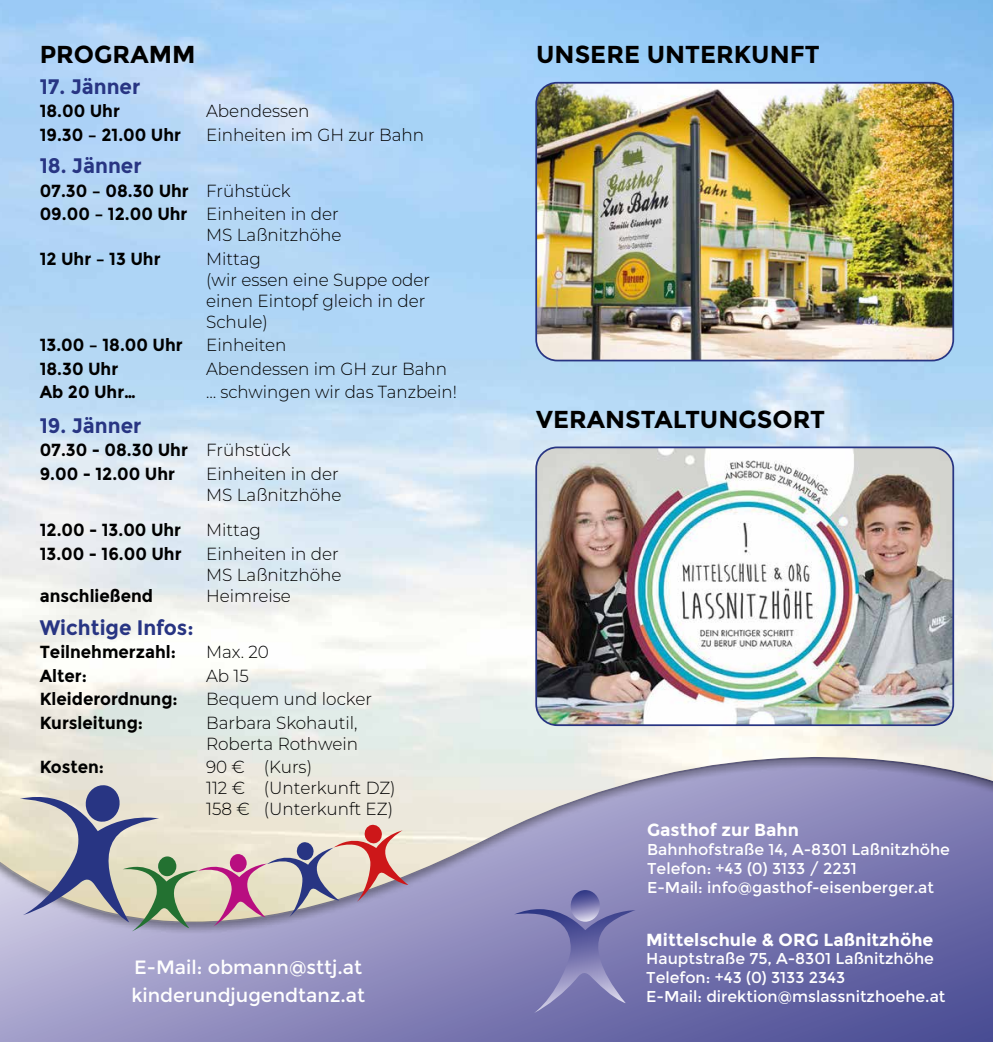
<style>
.page{position:relative;width:993px;height:1042px;background:#fff}
.page>*{position:absolute;margin:0;border:0;box-sizing:border-box;transform-origin:0 0}
.t1{font:700 24.5px "Montserrat";color:#000}
.t2{font:700 21px "Montserrat";color:#283583;scale:.96 1}
.t3{font:19.25px/28.3px "Montserrat";color:#fff}
.t4{font:300 17.5px/21px "Montserrat";color:#000;scale:.96 1}
.t5{font:700 17.5px/23.4px "Montserrat";color:#000;scale:.96 1}
.t6{font:700 17.5px "Montserrat";color:#fff}
.t7{font:300 17.5px "Montserrat";color:#000;scale:.95 1}
.t8{font:15.75px/18.9px "Montserrat";color:#fff}
.s1{font-weight:300}
</style>
<div class="page">
<img style="left:0;top:0;width:992px;height:754px">
<div style="left:0;top:754px;width:992px;height:288px;background:#000;opacity:.75"></div>
<svg style="left:514px;top:890px;width:121px;height:123px;background:#7e7cb3"></svg>
<svg style="left:20px;top:784px;width:388px;height:147px;background:#c2baba"></svg>
<img style="left:536px;top:83px;width:416px;height:277px">
<div style="left:535px;top:82px;width:418px;height:279px;border:2px solid #283583;border-radius:21px"></div>
<img style="left:536px;top:447px;width:416px;height:278px">
<div style="left:535px;top:446px;width:418px;height:280px;border:2px solid #283583;border-radius:21px"></div>
<h1 class="t1" style="left:40px;top:40px;width:157px">PROGRAMM</h1>
<p class="t2" style="left:40px;top:74px;width:106px">17. Jänner</p>
<p class="t5" style="left:40px;top:99px;width:85px">18.00 Uhr</p>
<p class="t4" style="left:206px;top:100px;width:109px">Abendessen</p>
<p class="t5" style="left:40px;top:123px;width:149px">19.30 – 21.00 Uhr</p>
<p class="t4" style="left:206px;top:123px;width:228px">Einheiten im GH zur Bahn</p>
<p class="t2" style="left:40px;top:153px;width:108px">18. Jänner</p>
<p class="t5" style="left:40px;top:179px;width:313px">07.30 – 08.30 Uhr <span class="s1">Frühstück<br></span>09.00 – 12.00 Uhr <span class="s1">Einheiten in der</span></p>
<p class="t4" style="left:206px;top:224px;width:142px">MS Laßnitzhöhe</p>
<p class="t5" style="left:40px;top:247px;width:127px">12 Uhr – 13 Uhr</p>
<p class="t4" style="left:206px;top:247px;width:235px">Mittag<br>(wir essen eine Suppe oder einen Eintopf gleich in der<br>Schule)</p>
<p class="t5" style="left:40px;top:333px;width:150px">13.00 – 18.00 Uhr</p>
<p class="t4" style="left:206px;top:334px;width:85px">Einheiten</p>
<p class="t5" style="left:40px;top:357px;width:83px">18.30 Uhr</p>
<p class="t4" style="left:206px;top:357px;width:252px">Abendessen im GH zur Bahn</p>
<p class="t5" style="left:40px;top:380px;width:102px">Ab 20 Uhr…</p>
<p class="t7" style="left:206px;top:380px;width:265px">… schwingen wir das Tanzbein!</p>
<p class="t2" style="left:40px;top:413px;width:107px">19. Jänner</p>
<p class="t5" style="left:40px;top:438px;width:263px">07.30 - 08.30 Uhr <span class="s1">Frühstück<br></span>9.00 - 12.00 Uhr</p>
<p class="t4" style="left:206px;top:462px;width:142px">Einheiten in der<br>MS Laßnitzhöhe</p>
<p class="t5" style="left:40px;top:518px;width:149px">12.00 - 13.00 Uhr</p>
<p class="t4" style="left:206px;top:519px;width:59px">Mittag</p>
<p class="t5" style="left:40px;top:542px;width:149px">13.00 - 16.00 Uhr</p>
<p class="t4" style="left:206px;top:543px;width:142px">Einheiten in der<br>MS Laßnitzhöhe</p>
<p class="t5" style="left:40px;top:584px;width:120px">anschließend</p>
<p class="t4" style="left:206px;top:585px;width:90px">Heimreise</p>
<p class="t2" style="left:40px;top:615px;width:162px">Wichtige Infos:</p>
<p class="t5" style="left:40px;top:640px;width:143px">Teilnehmerzahl:</p>
<p class="t4" style="left:206px;top:641px;width:67px">Max. 20</p>
<p class="t5" style="left:40px;top:664px;width:51px">Alter:</p>
<p class="t4" style="left:206px;top:664px;width:46px">Ab 15</p>
<p class="t5" style="left:40px;top:687px;width:145px">Kleiderordnung:</p>
<p class="t4" style="left:206px;top:688px;width:174px">Bequem und locker</p>
<p class="t5" style="left:40px;top:711px;width:109px">Kursleitung:</p>
<p class="t4" style="left:206px;top:711px;width:160px">Barbara Skohautil,<br>Roberta Rothwein</p>
<p class="t5" style="left:40px;top:755px;width:69px">Kosten:</p>
<p class="t4" style="left:206px;top:756px;width:199px">90 € (Kurs)<br>112 € (Unterkunft DZ)<br>158 € (Unterkunft EZ)</p>
<p class="t3" style="left:131px;top:953px;width:235px">E-Mail: obmann@sttj.at kinderundjugendtanz.at</p>
<h1 class="t1" style="left:536px;top:40px;width:285px">UNSERE UNTERKUNFT</h1>
<h1 class="t1" style="left:536px;top:405px;width:290px">VERANSTALTUNGSORT</h1>
<p class="t6" style="left:647px;top:820px;width:153px">Gasthof zur Bahn</p>
<p class="t8" style="left:647px;top:840px;width:304px">Bahnhofstraße 14, A-8301 Laßnitzhöhe<br>Telefon: +43 (0) 3133 / 2231<br>E-Mail: info@gasthof-eisen berger.at</p>
<p class="t6" style="left:646px;top:929px;width:288px">Mittelschule &amp; ORG Laßnitzhöhe</p>
<p class="t8" style="left:646px;top:949px;width:300px">Hauptstraße 75, A-8301 Laßnitzhöhe<br>Telefon: +43 (0) 3133 2343<br>E-Mail: direktion@mslassnitzhoehe.at</p>
</div>
